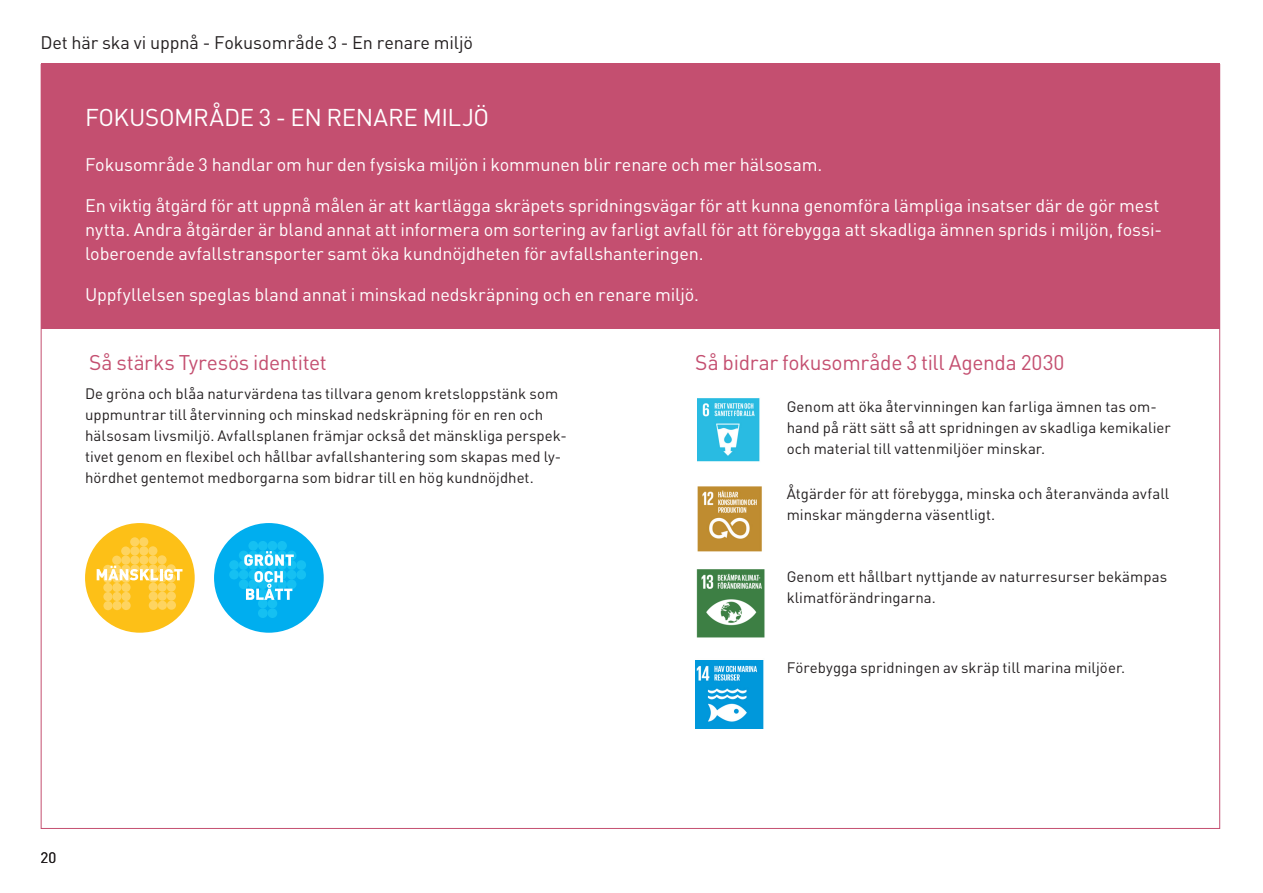
<style>
.page{position:relative;width:1263px;height:893px;background:#fff}
.page>*{position:absolute;margin:0;border:0;box-sizing:border-box;transform-origin:0 0}
.Kapitelrubrik_-_Vit{font:24px "DIN";letter-spacing:-.02em;color:#fff}
.Mellanrubrik_-_Rosa{font:21px "DIN";letter-spacing:-.015em;color:#c44f70}
.Kaptielbeskrivning{font:18px/24px "DIN";letter-spacing:-.005em;color:#fff}
.t1{font:18px "DIN";letter-spacing:-.005em;color:#231f20}
.Brödtext_-_DIN_-_P{font:15px/21px "DIN";letter-spacing:.005em;color:#231f20}
</style>
<div class="page">
<div style="left:41px;top:64px;width:1179px;height:265px;background:#c44f70"></div>
<img style="left:695px;top:660px;width:69px;height:69px">
<img style="left:696px;top:569px;width:69px;height:69px">
<img style="left:697px;top:486px;width:65px;height:66px">
<img style="left:697px;top:398px;width:63px;height:64px">
<div style="left:85px;top:523px;width:110px;height:110px;background:#fdc017;border-radius:50%"></div>
<div style="left:130px;top:537px;width:9px;height:9px;background:#fed460;border-radius:50%"></div>
<div style="left:139px;top:537px;width:9px;height:9px;background:#fed460;border-radius:50%"></div>
<div style="left:121px;top:546px;width:9px;height:10px;background:#fed460;border-radius:50%"></div>
<div style="left:130px;top:546px;width:9px;height:10px;background:#fed460;border-radius:50%"></div>
<div style="left:139px;top:546px;width:9px;height:9px;background:#fed460;border-radius:50%"></div>
<div style="left:148px;top:546px;width:9px;height:9px;background:#fed460;border-radius:50%"></div>
<div style="left:112px;top:556px;width:9px;height:9px;background:#fed460;border-radius:50%"></div>
<div style="left:121px;top:555px;width:9px;height:10px;background:#fed460;border-radius:50%"></div>
<div style="left:130px;top:555px;width:9px;height:10px;background:#fed460;border-radius:50%"></div>
<div style="left:139px;top:555px;width:9px;height:10px;background:#fed460;border-radius:50%"></div>
<div style="left:148px;top:555px;width:10px;height:9px;background:#fed460;border-radius:50%"></div>
<div style="left:157px;top:555px;width:10px;height:9px;background:#fed460;border-radius:50%"></div>
<svg style="left:103px;top:574px;width:9px;height:9px"></svg>
<svg style="left:112px;top:574px;width:9px;height:9px"></svg>
<svg style="left:121px;top:574px;width:10px;height:9px"></svg>
<svg style="left:149px;top:573px;width:9px;height:10px"></svg>
<svg style="left:158px;top:573px;width:9px;height:10px"></svg>
<svg style="left:167px;top:573px;width:9px;height:9px"></svg>
<div style="left:103px;top:583px;width:9px;height:9px;background:#fed460;border-radius:50%"></div>
<div style="left:112px;top:583px;width:10px;height:9px;background:#fed460;border-radius:50%"></div>
<div style="left:121px;top:583px;width:10px;height:9px;background:#fed460;border-radius:50%"></div>
<div style="left:149px;top:583px;width:9px;height:9px;background:#fed460;border-radius:50%"></div>
<div style="left:158px;top:582px;width:9px;height:10px;background:#fed460;border-radius:50%"></div>
<div style="left:167px;top:582px;width:9px;height:10px;background:#fed460;border-radius:50%"></div>
<div style="left:103px;top:592px;width:10px;height:9px;background:#fed460;border-radius:50%"></div>
<div style="left:112px;top:592px;width:10px;height:9px;background:#fed460;border-radius:50%"></div>
<div style="left:121px;top:592px;width:10px;height:9px;background:#fed460;border-radius:50%"></div>
<div style="left:149px;top:592px;width:9px;height:9px;background:#fed460;border-radius:50%"></div>
<div style="left:158px;top:592px;width:9px;height:9px;background:#fed460;border-radius:50%"></div>
<div style="left:167px;top:591px;width:9px;height:10px;background:#fed460;border-radius:50%"></div>
<div style="left:103px;top:601px;width:10px;height:9px;background:#fed460;border-radius:50%"></div>
<div style="left:112px;top:601px;width:10px;height:9px;background:#fed460;border-radius:50%"></div>
<div style="left:122px;top:601px;width:9px;height:9px;background:#fed460;border-radius:50%"></div>
<div style="left:149px;top:601px;width:9px;height:9px;background:#fed460;border-radius:50%"></div>
<div style="left:158px;top:601px;width:9px;height:9px;background:#fed460;border-radius:50%"></div>
<div style="left:167px;top:601px;width:9px;height:9px;background:#fed460;border-radius:50%"></div>
<svg style="left:97px;top:566px;width:85px;height:14px"></svg>
<div style="left:214px;top:523px;width:110px;height:110px;background:#00aeef;border-radius:50%"></div>
<div style="left:248px;top:541px;width:10px;height:10px;background:#15c0f2;border-radius:50%"></div>
<div style="left:258px;top:541px;width:10px;height:10px;background:#15c0f2;border-radius:50%"></div>
<div style="left:268px;top:541px;width:9px;height:10px;background:#15c0f2;border-radius:50%"></div>
<div style="left:277px;top:541px;width:10px;height:10px;background:#15c0f2;border-radius:50%"></div>
<div style="left:239px;top:550px;width:9px;height:10px;background:#15c0f2;border-radius:50%"></div>
<div style="left:248px;top:550px;width:10px;height:10px;background:#0db8f0;border-radius:50%"></div>
<div style="left:287px;top:551px;width:9px;height:9px;background:#15c0f2;border-radius:50%"></div>
<div style="left:229px;top:560px;width:10px;height:10px;background:#15c0f2;border-radius:50%"></div>
<div style="left:239px;top:560px;width:9px;height:10px;background:#15c0f2;border-radius:50%"></div>
<div style="left:287px;top:560px;width:9px;height:10px;background:#15c0f2;border-radius:50%"></div>
<div style="left:296px;top:560px;width:10px;height:10px;background:#15c0f2;border-radius:50%"></div>
<div style="left:229px;top:570px;width:10px;height:9px;background:#15c0f2;border-radius:50%"></div>
<div style="left:239px;top:570px;width:9px;height:9px;background:#15c0f2;border-radius:50%"></div>
<div style="left:287px;top:570px;width:9px;height:9px;background:#15c0f2;border-radius:50%"></div>
<div style="left:296px;top:570px;width:10px;height:9px;background:#15c0f2;border-radius:50%"></div>
<div style="left:239px;top:579px;width:9px;height:10px;background:#15c0f2;border-radius:50%"></div>
<div style="left:287px;top:579px;width:9px;height:10px;background:#15c0f2;border-radius:50%"></div>
<div style="left:258px;top:599px;width:10px;height:9px;background:#15c0f2;border-radius:50%"></div>
<div style="left:268px;top:599px;width:9px;height:9px;background:#15c0f2;border-radius:50%"></div>
<div style="left:258px;top:608px;width:10px;height:10px;background:#15c0f2;border-radius:50%"></div>
<div style="left:268px;top:608px;width:9px;height:10px;background:#15c0f2;border-radius:50%"></div>
<svg style="left:244px;top:551px;width:50px;height:49px"></svg>
<p class="t1" style="left:40px;top:30px;width:434px">Det här ska vi uppnå - Fokusområde 3 - En renare miljö</p>
<p class="Kapitelrubrik_-_Vit" style="left:85px;top:101px;width:406px">FOKUSOMRÅDE 3 - EN RENARE MILJÖ</p>
<p class="Kaptielbeskrivning" style="left:85px;top:152px;width:739px">Fokusområde 3 handlar om hur den fysiska miljön i kommunen blir renare och mer hälsosam.</p>
<p class="Kaptielbeskrivning" style="left:85px;top:193px;width:1079px">En viktig åtgärd för att uppnå målen är att kartlägga skräpets spridningsvägar för att kunna genomföra lämpliga insatser där de gör mest nytta. Andra åtgärder är bland annat att informera om sortering av farligt avfall för att förebygga att skadliga ämnen sprids i miljön, fossi&shy;loberoende avfallstransporter samt öka kundnöjdheten för avfallshanteringen.</p>
<p class="Kaptielbeskrivning" style="left:85px;top:282px;width:616px">Uppfyllelsen speglas bland annat i minskad nedskräpning och en renare miljö.</p>
<h3 class="Mellanrubrik_-_Rosa" style="left:89px;top:348px;width:239px">Så stärks Tyresös identitet</h3>
<h3 class="Mellanrubrik_-_Rosa" style="left:695px;top:348px;width:371px">Så bidrar fokusområde 3 till Agenda 2030</h3>
<p class="Brödtext_-_DIN_-_P" style="left:85px;top:383px;width:483px">De gröna och blåa naturvärdena tas tillvara genom kretsloppstänk som uppmuntrar till återvinning och minskad nedskräpning för en ren och hälsosam livsmiljö. Avfallsplanen främjar också det mänskliga perspek&shy;tivet genom en flexibel och hållbar avfallshantering som skapas med ly&shy;hördhet gentemot medborgarna som bidrar till en hög kundnöjdhet.</p>
<p class="Brödtext_-_DIN_-_P" style="left:787px;top:395px;width:386px">Genom att öka återvinningen kan farliga ämnen tas om&shy;hand på rätt sätt så att spridningen av skadliga kemikalier och material till vattenmiljöer minskar.</p>
<p class="Brödtext_-_DIN_-_P" style="left:787px;top:482px;width:384px">Åtgärder för att förebygga, minska och återanvända avfall minskar mängderna väsentligt.</p>
<p class="Brödtext_-_DIN_-_P" style="left:787px;top:566px;width:382px">Genom ett hållbart nyttjande av naturresurser bekämpas klimatförändringarna.</p>
<p class="Brödtext_-_DIN_-_P" style="left:40px;top:846px;width:17px">20</p>
<p class="Brödtext_-_DIN_-_P" style="left:787px;top:656px;width:340px">Förebygga spridningen av skräp till marina miljöer.</p>
</div>
